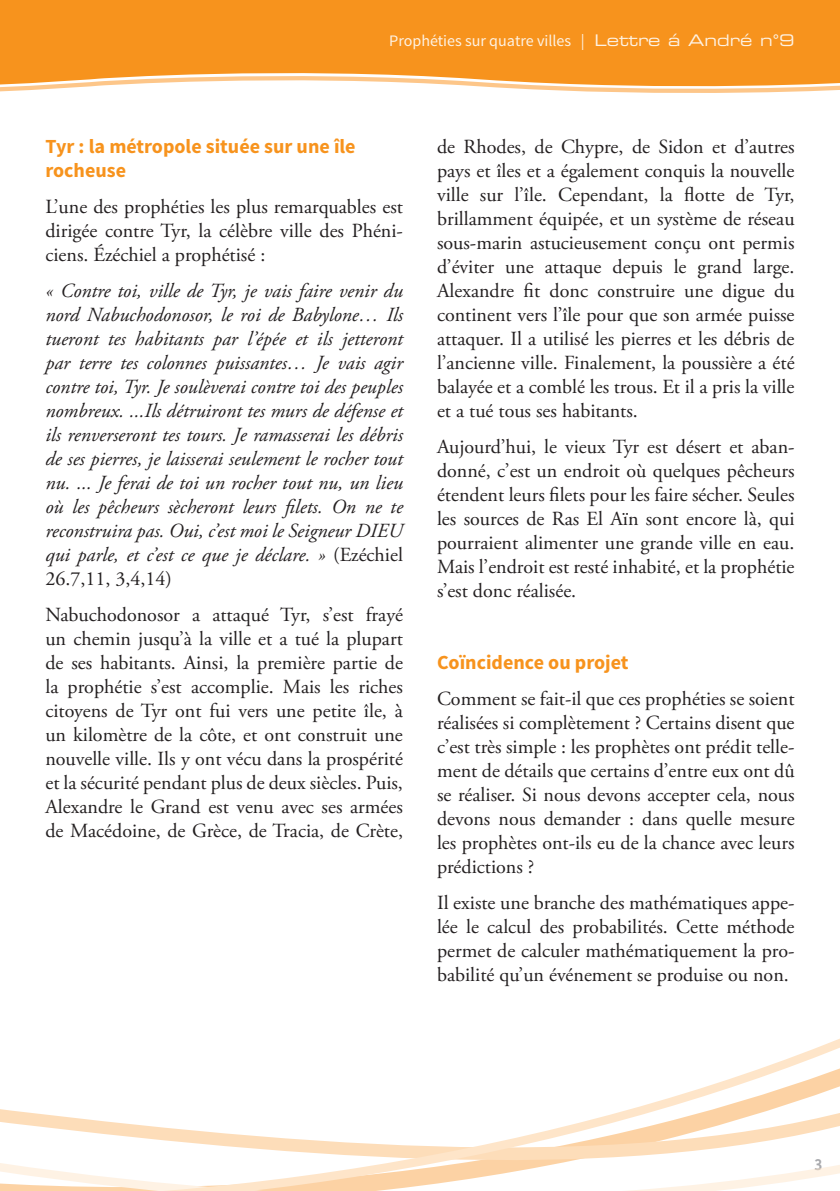
<style>
.page{position:relative;width:840px;height:1191px;background:#fff}
.page>*{position:absolute;margin:0;border:0;box-sizing:border-box;transform-origin:0 0}
.AB_02_Grundtext_-_fr{font:20px/24px "Adobe Garamond Pro";color:#231f20;text-align:justify}
.AB_02_Grundtext_Bibe{font:italic 20px/24px "Adobe Garamond Pro";color:#231f20;text-align:justify}
.AB_03_Zwischenübersc{font:700 20px/24px "Source Sans Pro";color:#f7931d}
.AB_-_Kopfzeile_-_Tit{font:16px "Source Sans Pro";color:#fef2e3}
.t1{font:700 16px "Officina Sans";color:#a8a9ad}
.s1{font-family:"Eurostile LT Std Ex 2"}
.s2{font-style:normal}
</style>
<div class="page">
<svg style="left:0;top:0;width:839px;height:93px;background:#f89f37"></svg>
<svg style="left:0;top:1039px;width:839px;height:152px"></svg>
<p class="AB_-_Kopfzeile_-_Tit" style="left:389px;top:31px;width:406px">Prophéties sur quatre villes | <span class="s1">Lettre á André n°9</span></p>
<p class="AB_03_Zwischenübersc" style="left:45px;top:135px;width:311px">Tyr : la métropole située sur une île rocheuse</p>
<p class="AB_02_Grundtext_-_fr" style="left:45px;top:195px;width:359px">L’une des prophéties les plus remarquables est dirigée contre Tyr, la célèbre ville des Phéni&shy;ciens. Ézéchiel a prophétisé :</p>
<p class="AB_02_Grundtext_Bibe" style="left:45px;top:279px;width:359px">« Contre toi, ville de Tyr, je vais faire venir du nord Nabuchodonosor, le roi de Babylone… Ils tueront tes habitants par l’épée et ils jetteront par terre tes colonnes puissantes… Je vais agir contre toi, Tyr. Je soulèverai contre toi des peuples nombreux. ...Ils détruiront tes murs de défense et ils renverseront tes tours. Je ramasserai les débris de ses pierres, je laisserai seulement le rocher tout nu. ... Je ferai de toi un rocher tout nu, un lieu où les pêcheurs sècheront leurs filets. On ne te reconstruira pas. Oui, c’est moi le Seigneur DIEU qui parle, et c’est ce que je déclare. » <span class="s2">(Ezéchiel 26.7,11, 3,4,14)</span></p>
<p class="AB_02_Grundtext_-_fr" style="left:45px;top:603px;width:359px">Nabuchodonosor a attaqué Tyr, s’est frayé un chemin jusqu’à la ville et a tué la plupart de ses habitants. Ainsi, la première partie de la prophétie s’est accomplie. Mais les riches citoyens de Tyr ont fui vers une petite île, à un kilomètre de la côte, et ont construit une nouvelle ville. Ils y ont vécu dans la prospérité et la sécurité pendant plus de deux siècles. Puis, Alexandre le Grand est venu avec ses armées de Macédoine, de Grèce, de Tracia, de Crète,</p>
<p class="AB_02_Grundtext_-_fr" style="left:437px;top:135px;width:359px">de Rhodes, de Chypre, de Sidon et d’autres pays et îles et a également conquis la nouvelle ville sur l’île. Cependant, la flotte de Tyr, brillamment équipée, et un système de réseau sous-marin astucieusement conçu ont permis d’éviter une attaque depuis le grand large.<br>Alexandre fit donc construire une digue du continent vers l’île pour que son armée puisse attaquer. Il a utilisé les pierres et les débris de l’ancienne ville. Finalement, la poussière a été balayée et a comblé les trous. Et il a pris la ville et a tué tous ses habitants.</p>
<p class="AB_02_Grundtext_-_fr" style="left:437px;top:435px;width:359px">Aujourd’hui, le vieux Tyr est désert et aban&shy;donné, c’est un endroit où quelques pêcheurs étendent leurs filets pour les faire sécher. Seules les sources de Ras El Aïn sont encore là, qui pourraient alimenter une grande ville en eau.<br>Mais l’endroit est resté inhabité, et la prophétie s’est donc réalisée.</p>
<p class="AB_03_Zwischenübersc" style="left:437px;top:651px;width:193px">Coïncidence ou projet</p>
<p class="AB_02_Grundtext_-_fr" style="left:437px;top:687px;width:359px">Comment se fait-il que ces prophéties se soient réalisées si complètement ? Certains disent que c’est très simple : les prophètes ont prédit telle&shy;ment de détails que certains d’entre eux ont dû se réaliser. Si nous devons accepter cela, nous devons nous demander : dans quelle mesure les prophètes ont-ils eu de la chance avec leurs prédictions ?</p>
<p class="AB_02_Grundtext_-_fr" style="left:437px;top:891px;width:359px">Il existe une branche des mathématiques appe&shy;lée le calcul des probabilités. Cette méthode permet de calculer mathématiquement la pro&shy;babilité qu’un événement se produise ou non.</p>
<p class="t1" style="left:813px;top:1154px;width:10px">3</p>
</div>
